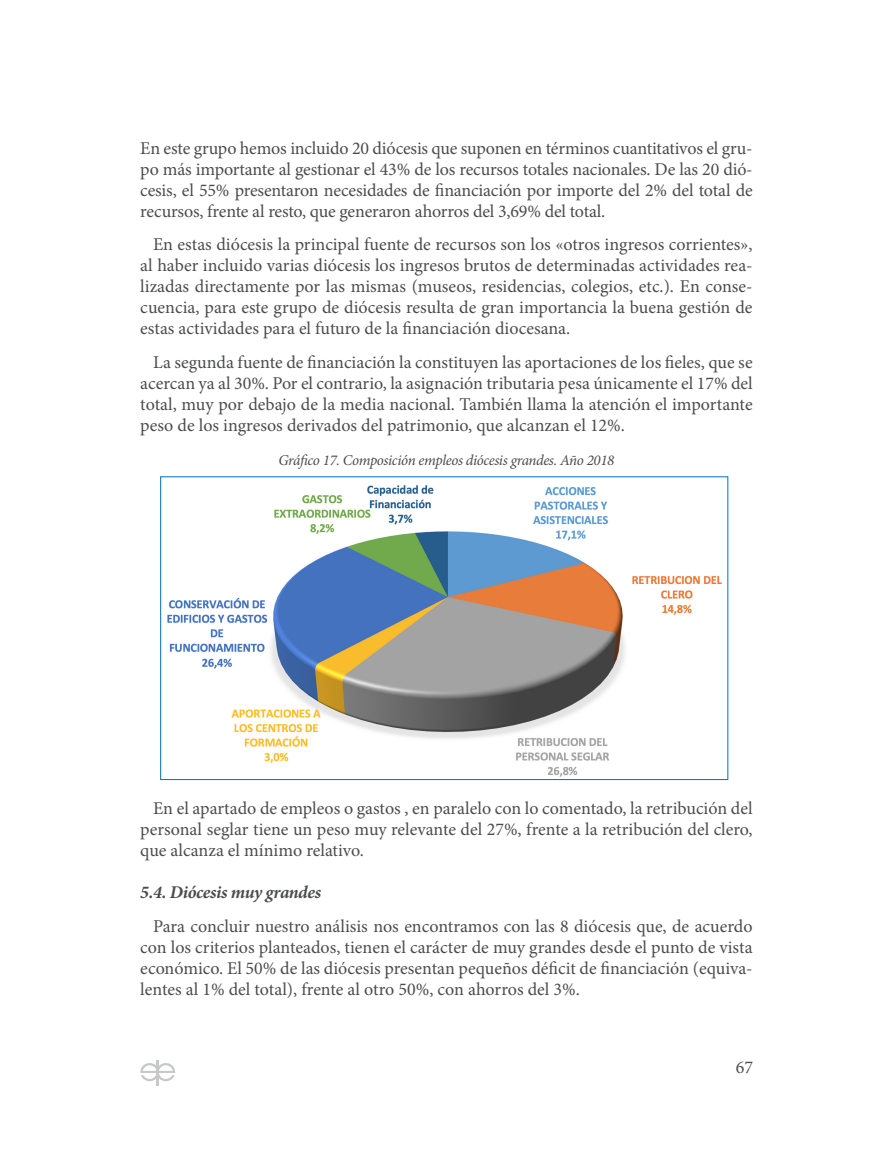
<style>
.page{position:relative;width:893px;height:1149px;background:#fff}
.page>*{position:absolute;margin:0;border:0;box-sizing:border-box;transform-origin:0 0}
.texto{font:18px/21px "Minion Pro";color:#4b4c4d;text-align:justify}
.texto-2{font:italic 700 18px "Minion Pro";letter-spacing:-.02em;color:#4b4c4d}
.texto-3{font:italic 15px "Minion Pro";letter-spacing:-.025em;color:#4b4c4d}
</style>
<div class="page">
<svg style="left:140px;top:1062px;width:35px;height:18px"></svg>
<hr style="left:157px;top:1060px;width:2px;height:25px;background:#c7c8ca">
<img style="left:167px;top:485px;width:555px;height:292px">
<p class="texto" style="left:140px;top:137px;width:614px">En este grupo hemos incluido 20 diócesis que suponen en términos cuantitativos el gru&shy;po más importante al gestionar el 43% de los recursos totales nacionales. De las 20 dió&shy;cesis, el 55% presentaron necesidades de financiación por importe del 2% del total de recursos, frente al resto, que generaron ahorros del 3,69% del total.</p>
<p class="texto" style="left:140px;top:234px;width:614px;text-indent:13px">En estas diócesis la principal fuente de recursos son los «otros ingresos corrientes», al haber incluido varias diócesis los ingresos brutos de determinadas actividades rea&shy;lizadas directamente por las mismas (museos, residencias, colegios, etc.). En conse&shy;cuencia, para este grupo de diócesis resulta de gran importancia la buena gestión de estas actividades para el futuro de la financiación diocesana.</p>
<p class="texto" style="left:140px;top:352px;width:614px;text-indent:13px">La segunda fuente de financiación la constituyen las aportaciones de los fieles, que se acercan ya al 30%. Por el contrario, la asignación tributaria pesa únicamente el 17% del total, muy por debajo de la media nacional. También llama la atención el importante peso de los ingresos derivados del patrimonio, que alcanzan el 12%.</p>
<p class="texto-3" style="left:279px;top:450px;width:337px">Gráfico 17. Composición empleos diócesis grandes. Año 2018</p>
<p class="texto" style="left:140px;top:797px;width:614px;text-indent:13px">En el apartado de empleos o gastos , en paralelo con lo comentado, la retribución del personal seglar tiene un peso muy relevante del 27%, frente a la retribución del clero, que alcanza el mínimo relativo.</p>
<p class="texto-2" style="left:140px;top:879px;width:182px">5.4. Diócesis muy grandes</p>
<p class="texto" style="left:140px;top:915px;width:614px;text-indent:13px">Para concluir nuestro análisis nos encontramos con las 8 diócesis que, de acuerdo con los criterios planteados, tienen el carácter de muy grandes desde el punto de vista económico. El 50% de las diócesis presentan pequeños déficit de financiación (equiva&shy;lentes al 1% del total), frente al otro 50%, con ahorros del 3%.</p>
<p class="texto" style="left:736px;top:1056px;width:19px">67</p>
</div>
